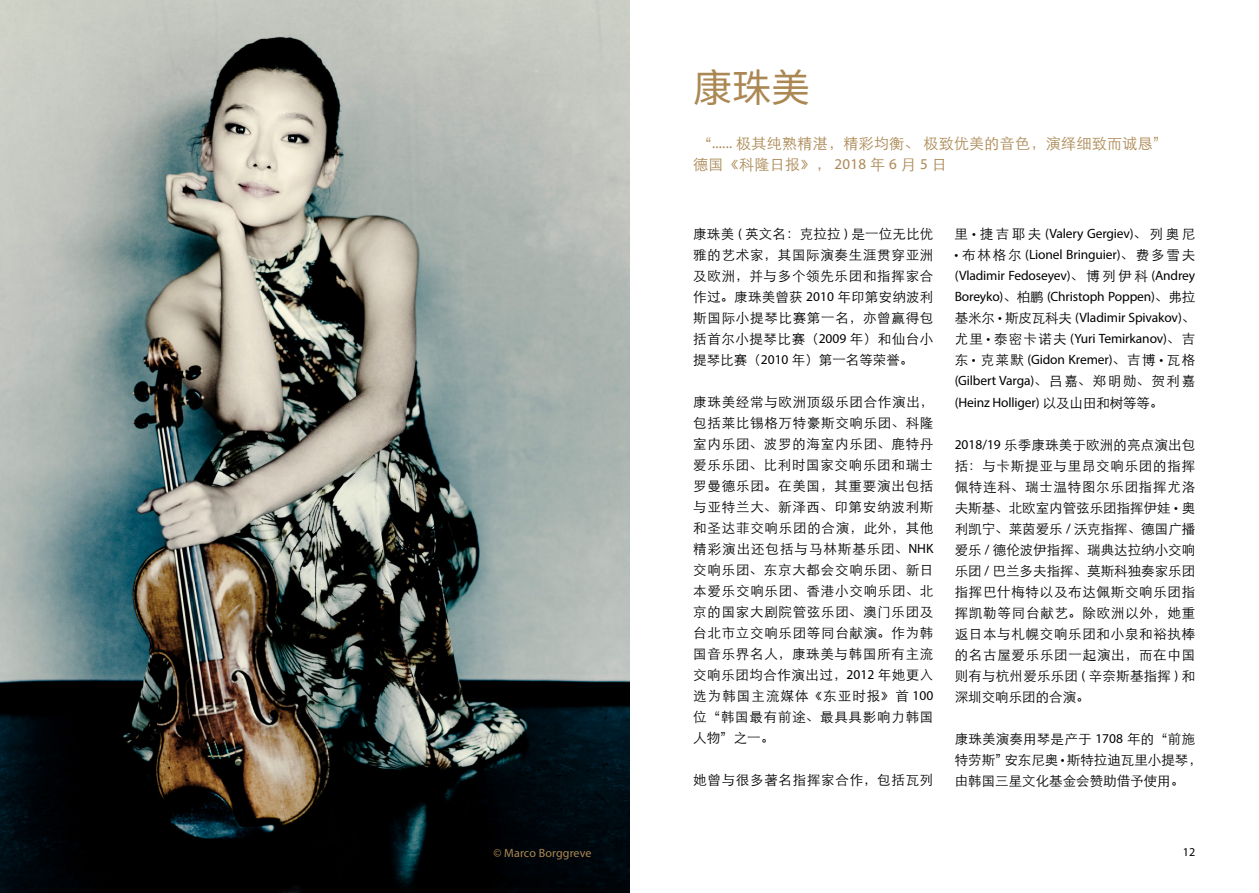
<style>
.page{position:relative;width:1259px;height:893px;background:#fff}
.page>*{position:absolute;margin:0;border:0;box-sizing:border-box;transform-origin:0 0}
.t1{font:39px "Source Han Sans CN";color:#ab8853}
.t2{font:15px/21px "ST Xihei";letter-spacing:.02em;color:#ab8853}
.t3{font:13.5px/21px "ST Xihei";letter-spacing:.04em;color:#000;text-align:justify}
.t4{font:13.5px/21px "Myriad Pro";letter-spacing:-.01em;color:#000;text-align:justify}
.t5{font:13.5px/21px "ST Xihei";color:#000}
.t6{font:12px "Myriad Pro";letter-spacing:.005em;color:#ab8853}
.t7{font:12px "Myriad Pro";color:#000}
.s1{font-family:"Myriad Pro"}
.s2{font-family:"ST Xihei"}
</style>
<div class="page">
<img style="left:0;top:0;width:629px;height:893px">
<p class="t6" style="left:493px;top:845px;width:100px">© Marco Borggreve</p>
<h1 class="t1" style="left:693px;top:66px;width:119px">康珠美</h1>
<p class="t2" style="left:693px;top:132px;width:476px">“<span class="s1">......</span> 极其纯熟精湛，精彩均衡、极致优美的音色，演绎细致而诚恳”德国《科隆日报》， <span class="s1">2018</span> 年 <span class="s1">6</span> 月 <span class="s1">5</span> 日</p>
<p class="t3" style="left:693px;top:223px;width:242px">康珠美 <span class="s1">(</span> 英文名：克拉拉 <span class="s1">)</span> 是一位无比优雅的艺术家，其国际演奏生涯贯穿亚洲及欧洲，并与多个领先乐团和指挥家合作过。康珠美曾获 <span class="s1">2010</span> 年印第安纳波利斯国际小提琴比赛第一名，亦曾赢得包括首尔小提琴比赛（<span class="s1">2009</span> 年）和仙台小提琴比赛（<span class="s1">2010</span> 年）第一名等荣誉。</p>
<p class="t3" style="left:693px;top:391px;width:242px">康珠美经常与欧洲顶级乐团合作演出，包括莱比锡格万特豪斯交响乐团、科隆室内乐团、波罗的海室内乐团、鹿特丹爱乐乐团、比利时国家交响乐团和瑞士罗曼德乐团。在美国，其重要演出包括与亚特兰大、新泽西、印第安纳波利斯和圣达菲交响乐团的合演，此外，其他精彩演出还包括与马林斯基乐团、<span class="s1">NHK</span>交响乐团、东京大都会交响乐团、新日本爱乐交响乐团、香港小交响乐团、北京的国家大剧院管弦乐团、澳门乐团及台北市立交响乐团等同台献演。作为韩国音乐界名人，康珠美与韩国所有主流交响乐团均合作演出过，<span class="s1">2012</span> 年她更入选为韩国主流媒体《东亚时报》首 <span class="s1">100</span>位“韩国最有前途、最具具影响力韩国人物”之一。</p>
<p class="t3" style="left:693px;top:769px;width:242px">她曾与很多著名指挥家合作，包括瓦列</p>
<p class="t4" style="left:954px;top:223px;width:242px"><span class="s2">里</span> • <span class="s2">捷吉耶夫</span> (Valery Gergiev)<span class="s2">、列奥尼</span></p>
<p class="t4" style="left:954px;top:244px;width:242px">• <span class="s2">布林格尔</span> (Lionel Bringuier)<span class="s2">、费多雪夫</span>(Vladimir Fedoseyev)<span class="s2">、博列伊科</span> (Andrey Boreyko)<span class="s2">、柏鹏</span> (Christoph Poppen)<span class="s2">、弗拉基米尔</span> • <span class="s2">斯皮瓦科夫</span> (Vladimir Spivakov)<span class="s2">、尤里</span> • <span class="s2">泰密卡诺夫</span> (Yuri Temirkanov)<span class="s2">、吉东</span> • <span class="s2">克莱默</span> (Gidon Kremer)<span class="s2">、吉博</span> • <span class="s2">瓦格</span>(Gilbert Varga)<span class="s2">、吕嘉、郑明勋、贺利嘉</span>(Heinz Holliger) <span class="s2">以及山田和树等等。</span></p>
<p class="t3" style="left:954px;top:433px;width:242px"><span class="s1">2018/19</span> 乐季康珠美于欧洲的亮点演出包括：与卡斯提亚与里昂交响乐团的指挥佩特连科、瑞士温特图尔乐团指挥尤洛夫斯基、北欧室内管弦乐团指挥伊娃 <span class="s1">•</span> 奥利凯宁、莱茵爱乐 <span class="s1">/</span> 沃克指挥、德国广播爱乐 <span class="s1">/</span> 德伦波伊指挥、瑞典达拉纳小交响乐团 <span class="s1">/</span> 巴兰多夫指挥、莫斯科独奏家乐团指挥巴什梅特以及布达佩斯交响乐团指挥凯勒等同台献艺。除欧洲以外，她重返日本与札幌交响乐团和小泉和裕执棒的名古屋爱乐乐团一起演出，而在中国则有与杭州爱乐乐团 <span class="s1">(</span> 辛奈斯基指挥 <span class="s1">)</span> 和深圳交响乐团的合演。</p>
<p class="t5" style="left:954px;top:727px;width:249px">康珠美演奏用琴是产于 <span class="s1">1708</span> 年的“前施特劳斯”安东尼奥 <span class="s1">•</span> 斯特拉迪瓦里小提琴，由韩国三星文化基金会赞助借予使用。</p>
<p class="t7" style="left:1182px;top:845px;width:14px">12</p>
</div>
